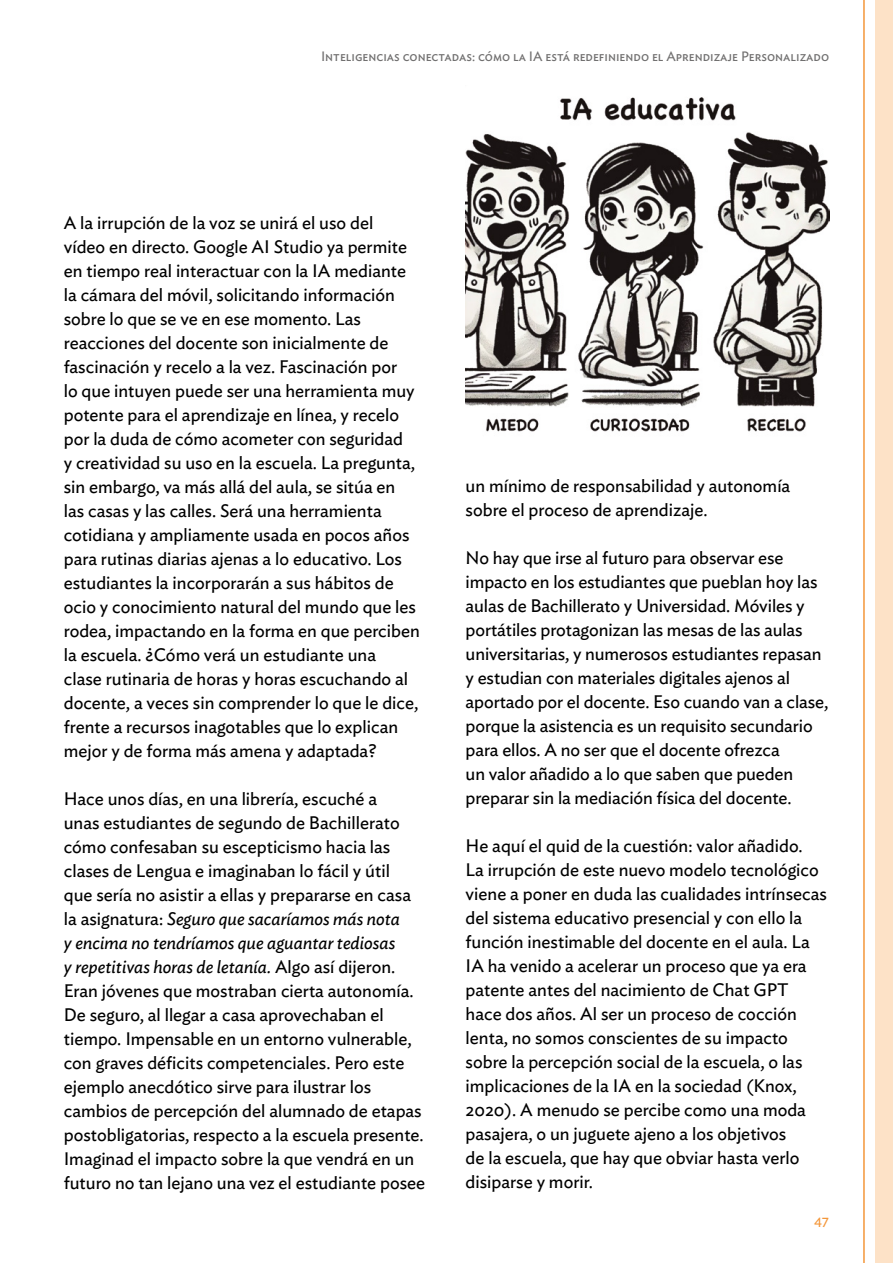
<style>
.page{position:relative;width:893px;height:1263px;background:#fff}
.page>*{position:absolute;margin:0;border:0;box-sizing:border-box;transform-origin:0 0}
.t1{font:18px/24px "Ideal Sans";color:#000}
.t2{font:13.5px "Ideal Sans";color:#706f6f}
.t3{font:13.5px "Ideal Sans";color:#f4973a}
.s1{font-style:italic}
</style>
<div class="page">
<div style="left:876px;top:0;width:17px;height:1263px;background:#fde2c7"></div>
<hr style="left:863px;top:0;width:2px;height:1263px;background:#f4973a">
<img style="left:466px;top:97px;width:363px;height:335px">
<p class="t2" style="left:321px;top:46px;width:510px">Inteligencias conectadas: cómo la IA está redefiniendo el Aprendizaje Personalizado</p>
<p class="t1" style="left:64px;top:209px;width:358px">A la irrupción de la voz se unirá el uso del<br>vídeo en directo. Google AI Studio ya permite en tiempo real interactuar con la IA mediante la cámara del móvil, solicitando información sobre lo que se ve en ese momento. Las reacciones del docente son inicialmente de fascinación y recelo a la vez. Fascinación por<br>lo que intuyen puede ser una herramienta muy potente para el aprendizaje en línea, y recelo por la duda de cómo acometer con seguridad<br>y creatividad su uso en la escuela. La pregunta, sin embargo, va más allá del aula, se sitúa en las casas y las calles. Será una herramienta cotidiana y ampliamente usada en pocos años para rutinas diarias ajenas a lo educativo. Los estudiantes la incorporarán a sus hábitos de ocio y conocimiento natural del mundo que les rodea, impactando en la forma en que perciben la escuela. ¿Cómo verá un estudiante una<br>clase rutinaria de horas y horas escuchando al docente, a veces sin comprender lo que le dice, frente a recursos inagotables que lo explican mejor y de forma más amena y adaptada?</p>
<p class="t1" style="left:64px;top:785px;width:363px">Hace unos días, en una librería, escuché a<br>unas estudiantes de segundo de Bachillerato cómo confesaban su escepticismo hacia las clases de Lengua e imaginaban lo fácil y útil<br>que sería no asistir a ellas y prepararse en casa la asignatura: <span class="s1">Seguro que sacaríamos más nota<br>y encima no tendríamos que aguantar tediosas<br>y repetitivas horas de letanía.</span> Algo así dijeron.<br>Eran jóvenes que mostraban cierta autonomía.<br>De seguro, al llegar a casa aprovechaban el tiempo. Impensable en un entorno vulnerable, con graves déficits competenciales. Pero este ejemplo anecdótico sirve para ilustrar los cambios de percepción del alumnado de etapas postobligatorias, respecto a la escuela presente.<br>Imaginad el impacto sobre la que vendrá en un futuro no tan lejano una vez el estudiante posee</p>
<p class="t1" style="left:466px;top:473px;width:326px">un mínimo de responsabilidad y autonomía sobre el proceso de aprendizaje.</p>
<p class="t1" style="left:466px;top:545px;width:364px">No hay que irse al futuro para observar ese impacto en los estudiantes que pueblan hoy las aulas de Bachillerato y Universidad. Móviles y portátiles protagonizan las mesas de las aulas universitarias, y numerosos estudiantes repasan y estudian con materiales digitales ajenos al aportado por el docente. Eso cuando van a clase, porque la asistencia es un requisito secundario para ellos. A no ser que el docente ofrezca<br>un valor añadido a lo que saben que pueden preparar sin la mediación física del docente.</p>
<p class="t1" style="left:466px;top:833px;width:363px">He aquí el quid de la cuestión: valor añadido.<br>La irrupción de este nuevo modelo tecnológico viene a poner en duda las cualidades intrínsecas del sistema educativo presencial y con ello la función inestimable del docente en el aula. La IA ha venido a acelerar un proceso que ya era patente antes del nacimiento de Chat GPT hace dos años. Al ser un proceso de cocción lenta, no somos conscientes de su impacto sobre la percepción social de la escuela, o las implicaciones de la IA en la sociedad (Knox, 2020). A menudo se percibe como una moda pasajera, o un juguete ajeno a los objetivos<br>de la escuela, que hay que obviar hasta verlo disiparse y morir.</p>
<p class="t3" style="left:814px;top:1212px;width:17px">47</p>
</div>
